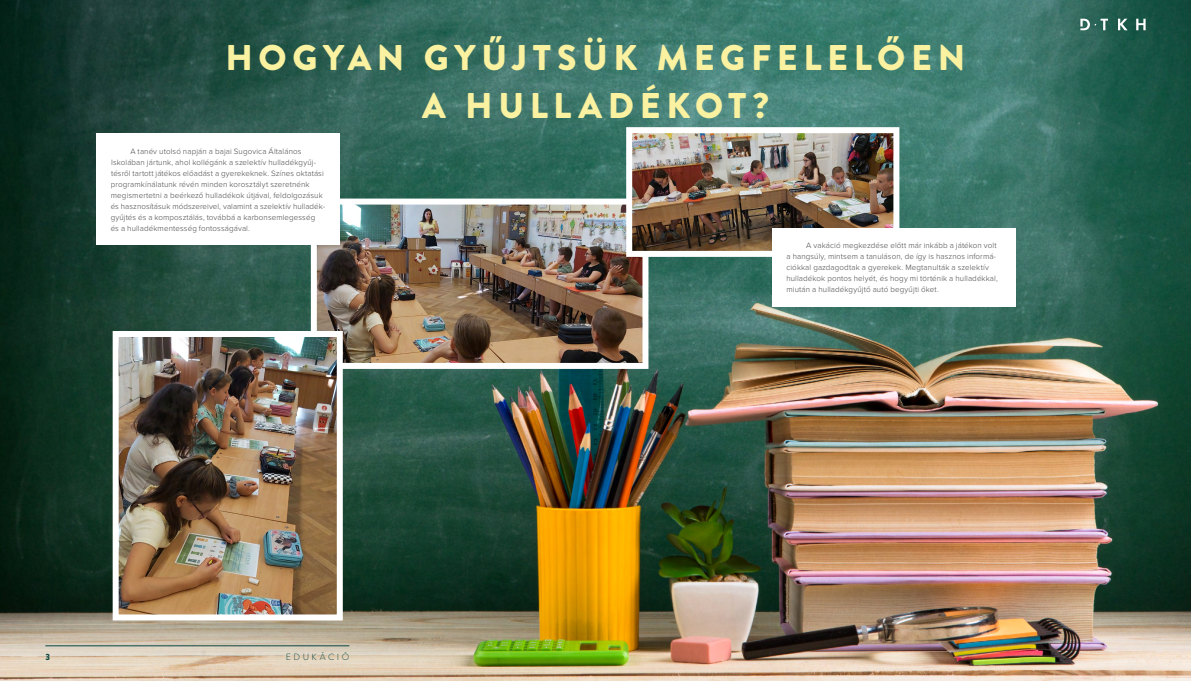
<style>
.page{position:relative;width:1191px;height:681px;background:#fff}
.page>*{position:absolute;margin:0;border:0;box-sizing:border-box;transform-origin:0 0}
.t1{font:900 35.7px/47.6px "Brandon Grotesque";letter-spacing:.155em;color:#faf2a1;text-align:center}
.t2{font:300 9px "Brandon Grotesque";letter-spacing:.275em;color:#0b4741}
.t3{font:900 9px "Brandon Grotesque";color:#0b4741}
.t4{font:300 8px/11px "Proxima Nova";letter-spacing:.015em;color:#484847}
</style>
<div class="page">
<img style="left:0;top:0;width:1191px;height:680px">
<img style="left:308px;top:195px;width:343px;height:177px">
<div style="left:96px;top:133px;width:243px;height:112px;background:#fff"></div>
<img style="left:110px;top:328px;width:236px;height:295px">
<img style="left:623px;top:124px;width:279px;height:136px">
<div style="left:772px;top:227px;width:243px;height:79px;background:#fff"></div>
<hr style="left:45px;top:645px;width:304px;height:1px;background:#0b4741">
<svg style="left:1118px;top:19px;width:9px;height:11px"></svg>
<svg style="left:1136px;top:19px;width:9px;height:11px"></svg>
<svg style="left:1080px;top:19px;width:28px;height:11px"></svg>
<h1 class="t1" style="left:225px;top:35px;width:741px">HOGYAN GYŰJTSÜK MEGFELELŐEN<br>A HULLADÉKOT?</h1>
<p class="t4" style="left:111px;top:145px;width:215px;text-indent:20px">A tanév utolsó napján a bajai Sugovica Általános Iskolában jártunk, ahol kollégánk a szelektív hulladékgyűj&shy;tésről tartott játékos előadást a gyerekeknek. Színes oktatási programkínálatunk révén minden korosztályt szeretnénk megismertetni a beérkező hulladékok útjával, feldolgozásuk és hasznosításuk módszereivel, valamint a szelektív hulladék&shy;gyűjtés és a komposztálás, továbbá a karbonsemlegesség és a hulladékmentesség fontosságával.</p>
<p class="t4" style="left:786px;top:239px;width:213px;text-indent:20px">A vakáció megkezdése előtt már inkább a játékon volt a hangsúly, mintsem a tanuláson, de így is hasznos informá&shy;ciókkal gazdagodtak a gyerekek. Megtanulták a szelektív hulladékok pontos helyét, és hogy mi történik a hulladékkal, miután a hulladékgyűjtő autó begyűjti őket.</p>
<p class="t3" style="left:45px;top:650px;width:6px">3</p>
<p class="t2" style="left:286px;top:650px;width:65px">EDUKÁCIÓ</p>
</div>
